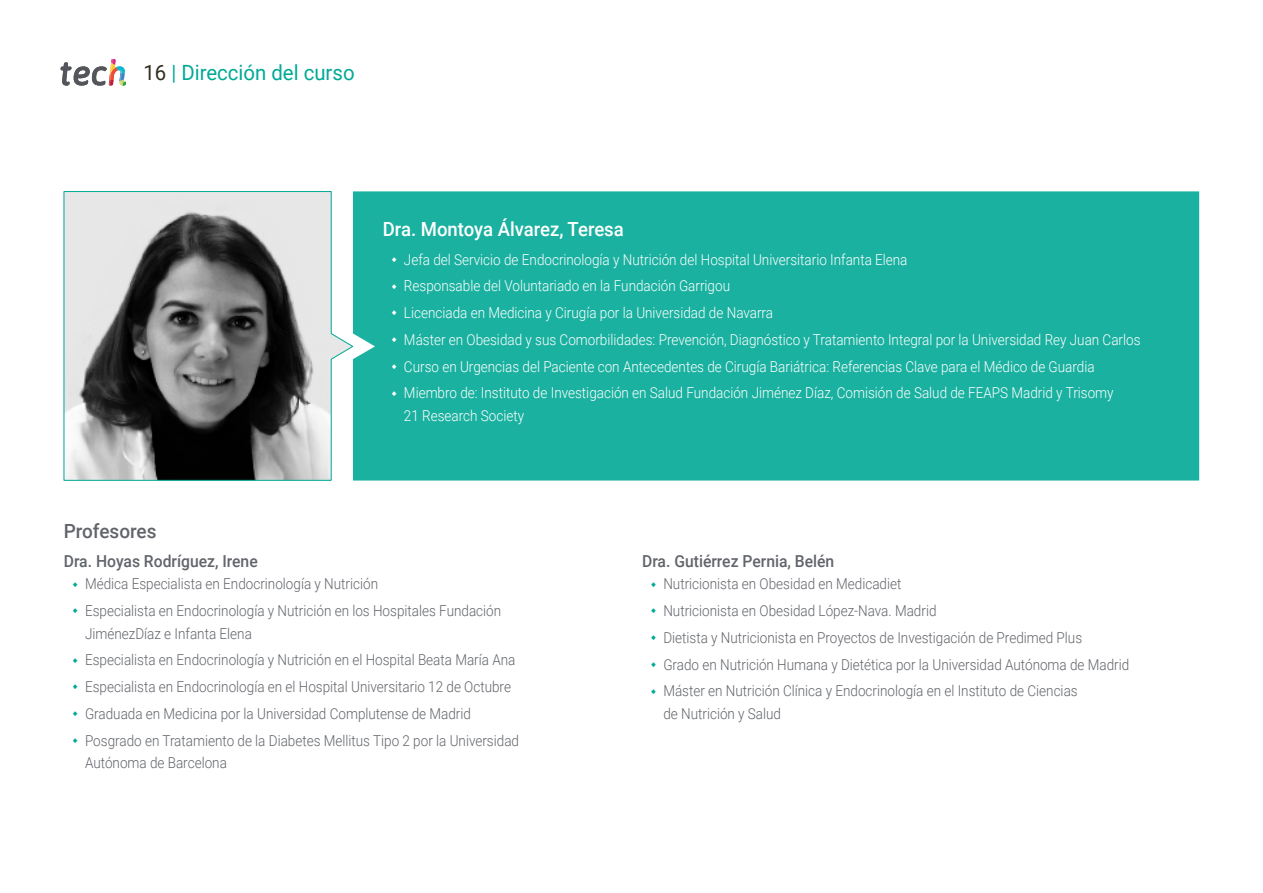
<style>
.page{position:relative;width:1263px;height:893px;background:#fff}
.page>*{position:absolute;margin:0;border:0;box-sizing:border-box;transform-origin:0 0}
.t1{font:21px "Roboto";color:#00a996}
.t2{font:500 19.5px "Roboto";color:#fff;scale:.95 1}
.t3{font:500 19.5px "Roboto";color:#61646a}
.t4{font:500 16.5px "Roboto";color:#61646a;scale:.95 1}
.t5{font:300 15px/26.7px "Roboto";color:#61646a;scale:.9 1}
.t6{font:300 15px/26.7px "Roboto";color:#fff;scale:.9 1}
.s1{color:#312e20}
</style>
<div class="page">
<div style="left:353px;top:191px;width:846px;height:290px;background:#1ab1a0"></div>
<svg style="left:64px;top:191px;width:289px;height:290px;background:#8f9191"></svg>
<hr style="left:1262px;top:0;width:1px;height:893px;background:#d6d7d6">
<svg style="left:61px;top:59px;width:65px;height:27px"></svg>
<svg style="left:392px;top:257px;width:5px;height:5px"></svg>
<svg style="left:392px;top:284px;width:5px;height:5px"></svg>
<svg style="left:392px;top:310px;width:5px;height:5px"></svg>
<svg style="left:392px;top:337px;width:5px;height:5px"></svg>
<svg style="left:392px;top:364px;width:5px;height:5px"></svg>
<svg style="left:392px;top:391px;width:5px;height:5px"></svg>
<h1 class="t1" style="left:144px;top:57px;width:213px"><span class="s1">16</span> | Dirección del curso</h1>
<h2 class="t2" style="left:383px;top:215px;width:255px">Dra. Montoya Álvarez, Teresa</h2>
<p class="t6" style="left:404px;top:245px;width:820px">Jefa del Servicio de Endocrinología y Nutrición del Hospital Universitario Infanta Elena<br>Responsable del Voluntariado en la Fundación Garrigou<br>Licenciada en Medicina y Cirugía por la Universidad de Navarra<br>Máster en Obesidad y sus Comorbilidades: Prevención, Diagnóstico y Tratamiento Integral por la Universidad Rey Juan Carlos Curso en Urgencias del Paciente con Antecedentes de Cirugía Bariátrica: Referencias Clave para el Médico de Guardia Miembro de: Instituto de Investigación en Salud Fundación Jiménez Díaz, Comisión de Salud de FEAPS Madrid y Trisomy</p>
<p class="t6" style="left:404px;top:402px;width:135px">21 Research Society</p>
<h2 class="t3" style="left:64px;top:517px;width:94px">Profesores</h2>
<p class="t4" style="left:64px;top:550px;width:206px">Dra. Hoyas Rodríguez, Irene</p>
<p class="t5" style="left:85px;top:570px;width:464px">Médica Especialista en Endocrinología y Nutrición<br>Especialista en Endocrinología y Nutrición en los Hospitales Fundación</p>
<p class="t5" style="left:85px;top:619px;width:484px">JiménezDíaz e Infanta Elena<br>Especialista en Endocrinología y Nutrición en el Hospital Beata María Ana Especialista en Endocrinología en el Hospital Universitario 12 de Octubre Graduada en Medicina por la Universidad Complutense de Madrid Posgrado en Tratamiento de la Diabetes Mellitus Tipo 2 por la Universidad</p>
<p class="t5" style="left:85px;top:749px;width:159px">Autónoma de Barcelona</p>
<p class="t4" style="left:642px;top:550px;width:204px">Dra. Gutiérrez Pernia, Belén</p>
<p class="t5" style="left:663px;top:570px;width:519px">Nutricionista en Obesidad en Medicadiet<br>Nutricionista en Obesidad López-Nava. Madrid<br>Dietista y Nutricionista en Proyectos de Investigación de Predimed Plus<br>Grado en Nutrición Humana y Dietética por la Universidad Autónoma de Madrid Máster en Nutrición Clínica y Endocrinología en el Instituto de Ciencias</p>
<p class="t5" style="left:663px;top:700px;width:132px">de Nutrición y Salud</p>
</div>
